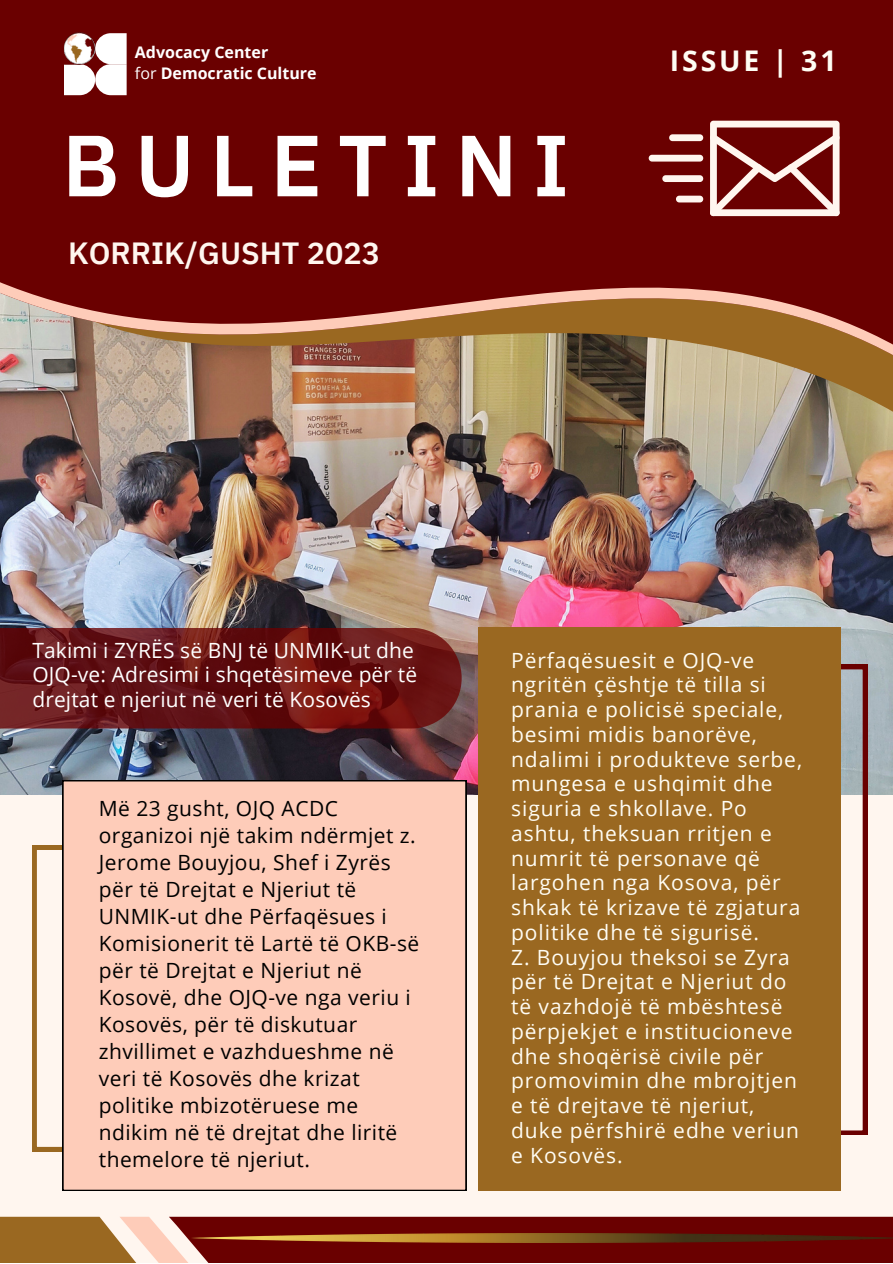
<style>
.page{position:relative;width:893px;height:1264px;background:#fff}
.page>*{position:absolute;margin:0;border:0;box-sizing:border-box;transform-origin:0 0}
.t1{font:600 86.55px "IBM Plex Sans Thai";letter-spacing:.175em;color:#fff}
.t2{font:600 30.6px "IBM Plex Sans Thai";color:#fff6ef}
.t3{font:700 28.5px "Open Sans";letter-spacing:.1em;color:#fffdf4}
.t4{font:21px/24.8px "Open Sans";letter-spacing:.045em;color:#fffdf4}
.t5{font:21px/27px "Open Sans";letter-spacing:.025em;color:#000}
.t6{font:21px/24.8px "Open Sans";letter-spacing:.005em;color:#fff}
.t7{font:700 16.05px "Open Sans";color:#fff}
.s1{font-weight:400}
</style>
<div class="page">
<div style="left:0;top:0;width:892px;height:1262px;background:#fff6ef"></div>
<img style="left:0;top:464px;width:892px;height:330px">
<svg style="left:32px;top:845px;width:31px;height:306px"></svg>
<div style="left:63px;top:780px;width:403px;height:410px;background:#feccb9"></div>
<svg style="left:840px;top:665px;width:27px;height:469px"></svg>
<div style="left:478px;top:627px;width:362px;height:564px;background:#9a6821"></div>
<svg style="left:0;top:1216px;width:892px;height:46px;background:#822a1e"></svg>
<div style="left:0;top:0;width:892px;height:235px;background:#6a0000"></div>
<img style="left:0;top:135px;width:892px;height:329px">
<svg style="left:64px;top:33px;width:63px;height:62px;background:#ecdfdf"></svg>
<img style="left:64px;top:32px;width:31px;height:32px">
<img style="left:191px;top:1233px;width:701px;height:9px">
<svg style="left:0;top:627px;width:461px;height:101px;background:#681617"></svg>
<svg style="left:676px;top:196px;width:27px;height:6px"></svg>
<svg style="left:662px;top:175px;width:41px;height:7px"></svg>
<svg style="left:669px;top:134px;width:34px;height:7px"></svg>
<svg style="left:648px;top:155px;width:55px;height:7px"></svg>
<svg style="left:710px;top:121px;width:129px;height:95px"></svg>
<p class="t7" style="left:135px;top:40px;width:135px">Advocacy Center</p>
<p class="t7" style="left:135px;top:62px;width:183px"><span class="s1">for</span> Democratic Culture</p>
<p class="t1" style="left:62px;top:116px;width:508px">BULETINI</p>
<p class="t2" style="left:68px;top:235px;width:314px">KORRIK/GUSHT 2023</p>
<p class="t3" style="left:669px;top:40px;width:168px">ISSUE | 31</p>
<p class="t6" style="left:32px;top:637px;width:386px">Takimi i ZYRËS së BNJ të UNMIK-ut dhe<br>OJQ-ve: Adresimi i shqetësimeve për të drejtat e njeriut në veri të Kosovës</p>
<p class="t5" style="left:99px;top:794px;width:322px">Më 23 gusht, OJQ ACDC organizoi një takim ndërmjet z.<br>Jerome Bouyjou, Shef i Zyrës për të Drejtat e Njeriut të<br>UNMIK-ut dhe Përfaqësues i<br>Komisionerit të Lartë të OKB-së për të Drejtat e Njeriut në<br>Kosovë, dhe OJQ-ve nga veriu i<br>Kosovës, për të diskutuar zhvillimet e vazhdueshme në veri të Kosovës dhe krizat politike mbizotëruese me ndikim në të drejtat dhe liritë themelore të njeriut.</p>
<p class="t4" style="left:511px;top:647px;width:292px">Përfaqësuesit e OJQ-ve ngritën çështje të tilla si prania e policisë speciale, besimi midis banorëve, ndalimi i produkteve serbe, mungesa e ushqimit dhe siguria e shkollave. Po ashtu, theksuan rritjen e numrit të personave që largohen nga Kosova, për shkak të krizave të zgjatura politike dhe të sigurisë.</p>
<p class="t4" style="left:511px;top:944px;width:289px">Z. Bouyjou theksoi se Zyra për të Drejtat e Njeriut do të vazhdojë të mbështesë përpjekjet e institucioneve dhe shoqërisë civile për promovimin dhe mbrojtjen e të drejtave të njeriut, duke përfshirë edhe veriun e Kosovës.</p>
</div>
